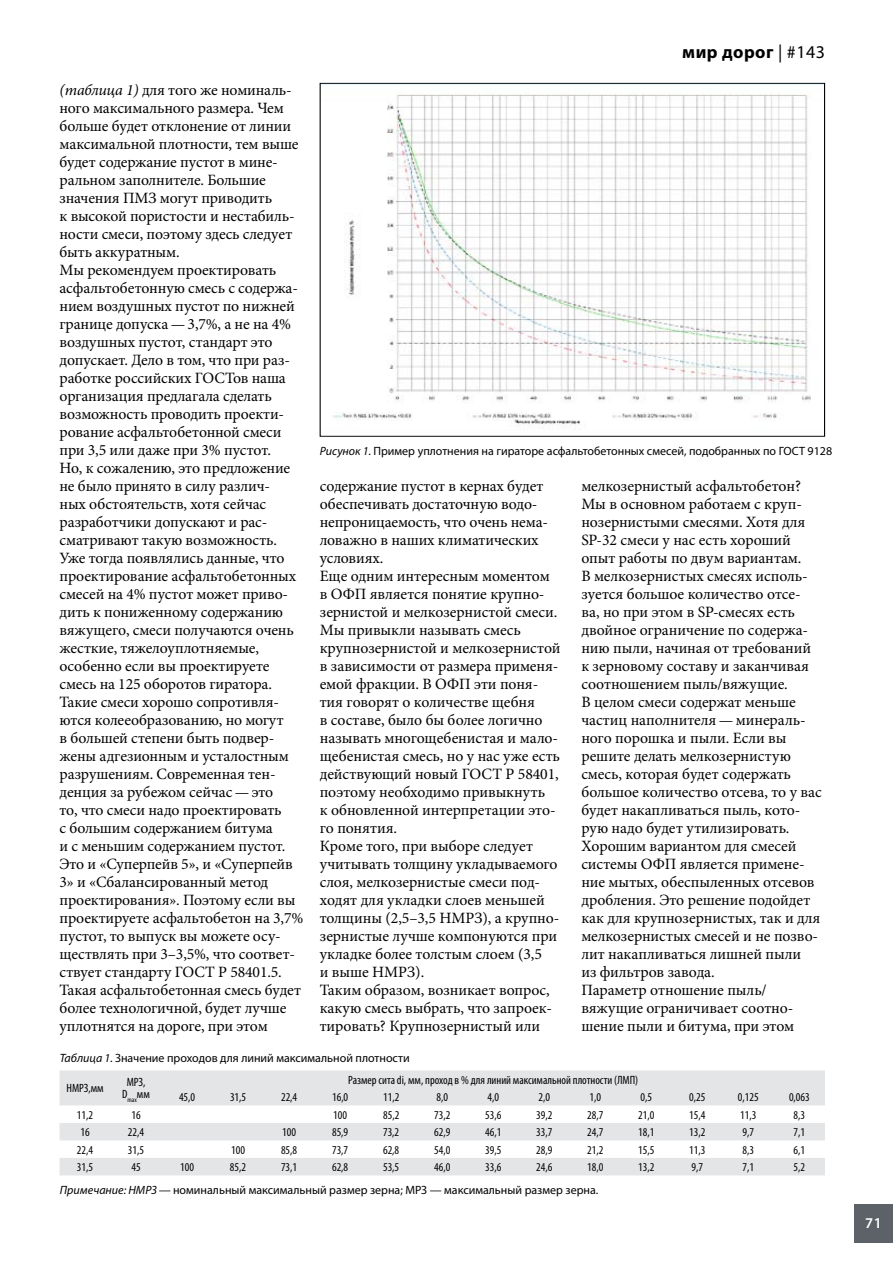
<style>
.page{position:relative;width:893px;height:1263px;background:#fff}
.page>*{position:absolute;margin:0;border:0;box-sizing:border-box;transform-origin:0 0}
.t1{font:700 18px "Myriad Pro";letter-spacing:.025em;color:#000}
.t2{font:15.75px/18px "Minion Pro";letter-spacing:-.005em;color:#000}
.t3{font:600 15px "Myriad Pro";color:#fff}
.t4{font:condensed 12px/12px "Myriad Pro";color:#000;text-align:center}
.t5{font:12px "Myriad Pro";color:#000}
.s1{font-style:italic}
.s2{font-weight:400}
</style>
<div class="page">
<div style="left:854px;top:1204px;width:39px;height:39px;background:#5c6268"></div>
<img style="left:333px;top:93px;width:478px;height:335px">
<svg style="left:60px;top:1070px;width:765px;height:105px;fill:#e4e5e6"></svg>
<p class="t2" style="left:60px;top:81px;width:245px"><span class="s1">(таблица 1)</span> для того же номиналь&shy;ного максимального размера. Чем больше будет отклонение от линии максимальной плотности, тем выше будет содержание пустот в мине&shy;ральном заполнителе. Большие значения ПМЗ могут приводить<br>к высокой пористости и нестабиль&shy;ности смеси, поэтому здесь следует быть аккуратным.<br>Мы рекомендуем проектировать асфальтобетонную смесь с содержа&shy;нием воздушных пустот по нижней границе допуска — 3,7%, а не на 4% воздушных пустот, стандарт это допускает. Дело в том, что при раз&shy;работке российских ГОСТов наша организация предлагала сделать возможность проводить проекти&shy;рование асфальтобетонной смеси при 3,5 или даже при 3% пустот.<br>Но, к сожалению, это предложение не было принято в силу различ-<br>ных обстоятельств, хотя сейчас разработчики допускают и рас&shy;сматривают такую возможность.<br>Уже тогда появлялись данные, что проектирование асфальтобетонных смесей на 4% пустот может приво&shy;дить к пониженному содержанию вяжущего, смеси получаются очень жесткие, тяжелоуплотняемые, особенно если вы проектируете смесь на 125 оборотов гиратора.<br>Такие смеси хорошо сопротивля&shy;ются колееобразованию, но могут<br>в большей степени быть подвер&shy;жены адгезионным и усталостным разрушениям. Современная тен&shy;денция за рубежом сейчас — это<br>то, что смеси надо проектировать<br>с большим содержанием битума<br>и с меньшим содержанием пустот.<br>Это и «Суперпейв 5», и «Суперпейв<br>3» и «Сбалансированный метод проектирования». Поэтому если вы проектируете асфальтобетон на 3,7% пустот, то выпуск вы можете осу&shy;ществлять при 3–3,5%, что соответ&shy;ствует стандарту ГОСТ Р 58401.5.<br>Такая асфальтобетонная смесь будет более технологичной, будет лучше уплотнятся на дороге, при этом</p>
<p class="t1" style="left:682px;top:40px;width:144px">мир дорог <span class="s2">| #143</span></p>
<p class="t5" style="left:320px;top:443px;width:514px"><span class="s1">Рисунок 1.</span> Пример уплотнения на гираторе асфальтобетонных смесей, подобранных по ГОСТ 9128</p>
<p class="t2" style="left:320px;top:477px;width:242px">содержание пустот в кернах будет обеспечивать достаточную водо&shy;непроницаемость, что очень нема&shy;ловажно в наших климатических условиях.<br>Еще одним интересным моментом в ОФП является понятие крупно&shy;зернистой и мелкозернистой смеси.<br>Мы привыкли называть смесь крупнозернистой и мелкозернистой в зависимости от размера применя&shy;емой фракции. В ОФП эти поня&shy;тия говорят о количестве щебня<br>в составе, было бы более логично называть многощебенистая и мало&shy;щебенистая смесь, но у нас уже есть действующий новый ГОСТ Р 58401, поэтому необходимо привыкнуть<br>к обновленной интерпретации это&shy;го понятия.<br>Кроме того, при выборе следует учитывать толщину укладываемого слоя, мелкозернистые смеси под&shy;ходят для укладки слоев меньшей толщины (2,5–3,5 НМРЗ), а крупно&shy;зернистые лучше компонуются при укладке более толстым слоем (3,5<br>и выше НМРЗ).<br>Таким образом, возникает вопрос, какую смесь выбрать, что запроек&shy;тировать? Крупнозернистый или</p>
<p class="t2" style="left:581px;top:477px;width:242px">мелкозернистый асфальтобетон?<br>Мы в основном работаем с круп&shy;нозернистыми смесями. Хотя для<br>SP‑32 смеси у нас есть хороший опыт работы по двум вариантам.<br>В мелкозернистых смесях исполь&shy;зуется большое количество отсе&shy;ва, но при этом в SP-смесях есть двойное ограничение по содержа&shy;нию пыли, начиная от требований к зерновому составу и заканчивая соотношением пыль/вяжущие.<br>В целом смеси содержат меньше частиц наполнителя — минераль&shy;ного порошка и пыли. Если вы решите делать мелкозернистую смесь, которая будет содержать большое количество отсева, то у вас будет накапливаться пыль, кото&shy;рую надо будет утилизировать.<br>Хорошим вариантом для смесей системы ОФП является примене&shy;ние мытых, обеспыленных отсевов дробления. Это решение подойдет как для крупнозернистых, так и для мелкозернистых смесей и не позво&shy;лит накапливаться лишней пыли<br>из фильтров завода.<br>Параметр отношение пыль/ вяжущие ограничивает соотно&shy;шение пыли и битума, при этом</p>
<p class="t5" style="left:60px;top:1050px;width:351px"><span class="s1">Таблица 1.</span> Значение проходов для линий максимальной плотности</p>
<p class="t4" style="left:66px;top:1082px;width:39px">НМРЗ,мм</p>
<p class="t4" style="left:122px;top:1076px;width:29px">МРЗ,<br>D<sub>max</sub>мм</p>
<p class="t4" style="left:348px;top:1073px;width:291px">Размер сита di, мм, проход в % для линий максимальной плотности (ЛМП)</p>
<p class="t4" style="left:179px;top:1091px;width:18px">45,0</p>
<p class="t4" style="left:230px;top:1091px;width:18px">31,5</p>
<p class="t4" style="left:281px;top:1091px;width:18px">22,4</p>
<p class="t4" style="left:332px;top:1091px;width:18px">16,0</p>
<p class="t4" style="left:383px;top:1091px;width:18px">11,2</p>
<p class="t4" style="left:436px;top:1091px;width:13px">8,0</p>
<p class="t4" style="left:487px;top:1091px;width:13px">4,0</p>
<p class="t4" style="left:538px;top:1091px;width:13px">2,0</p>
<p class="t4" style="left:589px;top:1091px;width:13px">1,0</p>
<p class="t4" style="left:641px;top:1091px;width:13px">0,5</p>
<p class="t4" style="left:689px;top:1091px;width:18px">0,25</p>
<p class="t4" style="left:738px;top:1091px;width:22px">0,125</p>
<p class="t4" style="left:789px;top:1091px;width:22px">0,063</p>
<p class="t4" style="left:77px;top:1108px;width:18px">11,2</p>
<p class="t4" style="left:131px;top:1108px;width:11px">16</p>
<p class="t4" style="left:333px;top:1108px;width:15px">100</p>
<p class="t4" style="left:383px;top:1108px;width:18px">85,2</p>
<p class="t4" style="left:434px;top:1108px;width:18px">73,2</p>
<p class="t4" style="left:485px;top:1108px;width:18px">53,6</p>
<p class="t4" style="left:536px;top:1108px;width:18px">39,2</p>
<p class="t4" style="left:587px;top:1108px;width:18px">28,7</p>
<p class="t4" style="left:638px;top:1108px;width:18px">21,0</p>
<p class="t4" style="left:689px;top:1108px;width:18px">15,4</p>
<p class="t4" style="left:740px;top:1108px;width:18px">11,3</p>
<p class="t4" style="left:794px;top:1108px;width:13px">8,3</p>
<p class="t4" style="left:80px;top:1126px;width:11px">16</p>
<p class="t4" style="left:128px;top:1126px;width:18px">22,4</p>
<p class="t4" style="left:282px;top:1126px;width:15px">100</p>
<p class="t4" style="left:332px;top:1126px;width:18px">85,9</p>
<p class="t4" style="left:383px;top:1126px;width:18px">73,2</p>
<p class="t4" style="left:434px;top:1126px;width:18px">62,9</p>
<p class="t4" style="left:485px;top:1126px;width:18px">46,1</p>
<p class="t4" style="left:536px;top:1126px;width:18px">33,7</p>
<p class="t4" style="left:587px;top:1126px;width:18px">24,7</p>
<p class="t4" style="left:638px;top:1126px;width:18px">18,1</p>
<p class="t4" style="left:689px;top:1126px;width:18px">13,2</p>
<p class="t4" style="left:743px;top:1126px;width:13px">9,7</p>
<p class="t4" style="left:794px;top:1126px;width:13px">7,1</p>
<p class="t4" style="left:77px;top:1143px;width:18px">22,4</p>
<p class="t4" style="left:128px;top:1143px;width:18px">31,5</p>
<p class="t4" style="left:231px;top:1143px;width:15px">100</p>
<p class="t4" style="left:281px;top:1143px;width:18px">85,8</p>
<p class="t4" style="left:332px;top:1143px;width:18px">73,7</p>
<p class="t4" style="left:383px;top:1143px;width:18px">62,8</p>
<p class="t4" style="left:434px;top:1143px;width:18px">54,0</p>
<p class="t4" style="left:485px;top:1143px;width:18px">39,5</p>
<p class="t4" style="left:536px;top:1143px;width:18px">28,9</p>
<p class="t4" style="left:587px;top:1143px;width:18px">21,2</p>
<p class="t4" style="left:638px;top:1143px;width:18px">15,5</p>
<p class="t4" style="left:689px;top:1143px;width:18px">11,3</p>
<p class="t4" style="left:743px;top:1143px;width:13px">8,3</p>
<p class="t4" style="left:794px;top:1143px;width:13px">6,1</p>
<p class="t4" style="left:77px;top:1161px;width:18px">31,5</p>
<p class="t4" style="left:131px;top:1161px;width:11px">45</p>
<p class="t4" style="left:180px;top:1161px;width:15px">100</p>
<p class="t4" style="left:230px;top:1161px;width:18px">85,2</p>
<p class="t4" style="left:281px;top:1161px;width:18px">73,1</p>
<p class="t4" style="left:332px;top:1161px;width:18px">62,8</p>
<p class="t4" style="left:383px;top:1161px;width:18px">53,5</p>
<p class="t4" style="left:434px;top:1161px;width:18px">46,0</p>
<p class="t4" style="left:485px;top:1161px;width:18px">33,6</p>
<p class="t4" style="left:536px;top:1161px;width:18px">24,6</p>
<p class="t4" style="left:587px;top:1161px;width:18px">18,0</p>
<p class="t4" style="left:638px;top:1161px;width:18px">13,2</p>
<p class="t4" style="left:691px;top:1161px;width:13px">9,7</p>
<p class="t4" style="left:743px;top:1161px;width:13px">7,1</p>
<p class="t4" style="left:794px;top:1161px;width:13px">5,2</p>
<p class="t5" style="left:60px;top:1182px;width:540px"><span class="s1">Примечание: НМРЗ —</span> номинальный максимальный размер зерна; МРЗ — максимальный размер зерна.</p>
<p class="t3" style="left:865px;top:1213px;width:18px">71</p>
</div>
